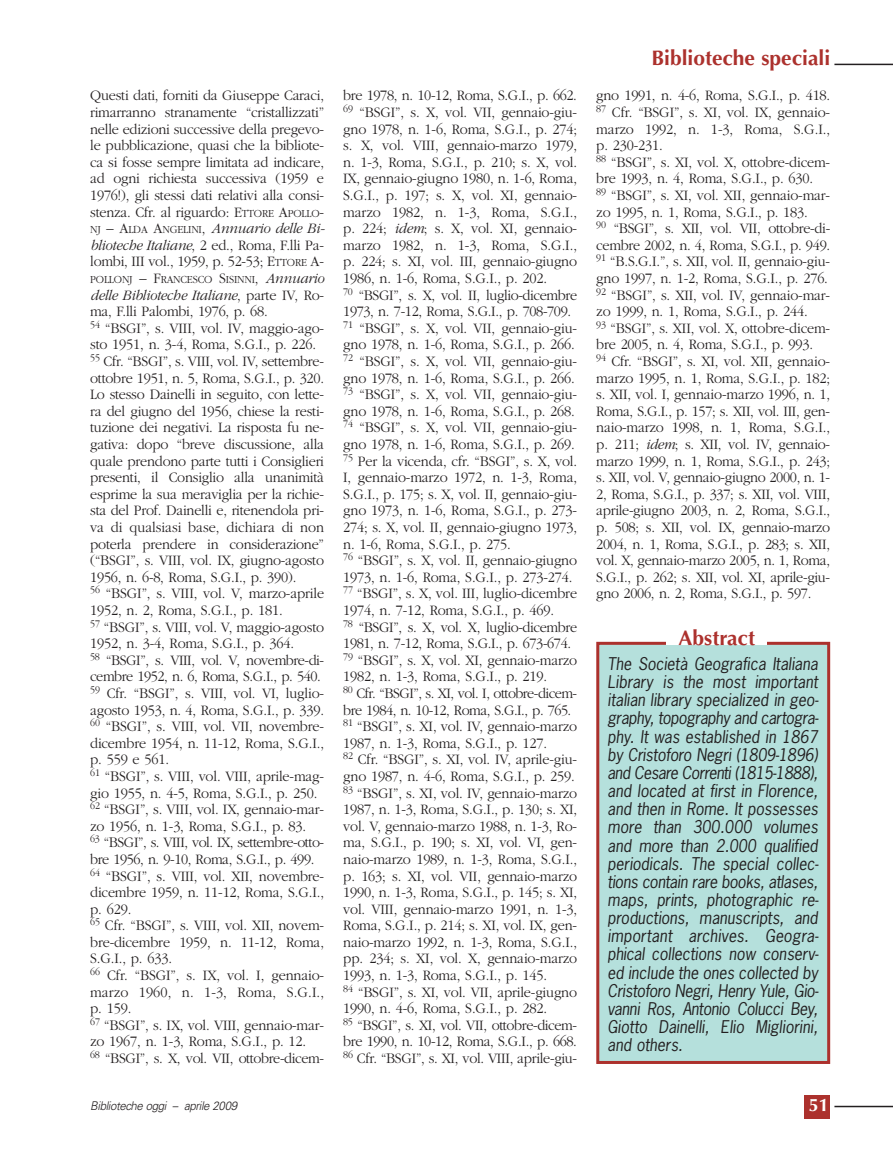
<style>
.page{position:relative;width:893px;height:1149px;background:#fff}
.page>*{position:absolute;margin:0;border:0;box-sizing:border-box;transform-origin:0 0}
.t1{font:700 21px "Optima";color:#ac312d}
.t2{font:700 18px "Optima";color:#fff}
.t3{font:italic 16.5px/18.1px "News Gothic";color:#231f20;text-align:justify;scale:.95 1}
.t4{font:300 15px/16.6px "Garamond";letter-spacing:-.01em;color:#231f20;scale:.95 1}
.t5{font:italic 300 12px "Univers";letter-spacing:-.03em;color:#231f20;scale:.95 1}
.t6{font:300 11.25px "Garamond";letter-spacing:-.02em;color:#231f20;scale:.95 1}
.s1{font-size:11.25px}
.s2{font-style:italic}
.s3{font-size:15px}
.s4{font-style:italic;font-size:15px}
</style>
<div class="page">
<svg style="left:596px;top:63px;width:297px;height:1056px"></svg>
<p class="t4" style="left:90px;top:88px;width:248px;text-align:justify">Questi dati, forniti da Giuseppe Caraci, rimarranno stranamente “cristallizzati” nelle edizioni successive della pregevo&shy;le pubblicazione, quasi che la bibliote&shy;ca si fosse sempre limitata ad indicare, ad ogni richiesta successiva (1959 e 1976!), gli stessi dati relativi alla consi&shy;stenza. Cfr. al riguardo: E<span class="s1">TTORE</span> A<span class="s1">POLLO</span>-<span class="s1">NJ</span> – A<span class="s1">LDA</span> A<span class="s1">NGELINI</span>, <span class="s2">Annuario delle Bi&shy;blioteche Italiane</span>, 2 ed., Roma, F.lli Pa&shy;lombi, III vol., 1959, p. 52-53; E<span class="s1">TTORE</span> A-</p>
<p class="t6" style="left:90px;top:275px;width:248px">POLLONJ <span class="s3">– F</span>RANCESCO <span class="s3">S</span>ISINNI<span class="s3">,</span> <span class="s4">Annuario</span></p>
<p class="t4" style="left:90px;top:288px;width:248px"><span class="s2">delle Biblioteche Italiane</span>, parte IV, Ro&shy;ma, F.lli Palombi, 1976, p. 68.<br><sup>54</sup> “BSGI”, s. VIII, vol. IV, maggio-ago&shy;sto 1951, n. 3-4, Roma, S.G.I., p. 226.<br><sup>55</sup> Cfr. “BSGI”, s. VIII, vol. IV, settembre&shy;ottobre 1951, n. 5, Roma, S.G.I., p. 320.<br>Lo stesso Dainelli in seguito, con lette&shy;ra del giugno del 1956, chiese la resti&shy;tuzione dei negativi. La risposta fu ne&shy;gativa: dopo “breve discussione, alla quale prendono parte tutti i Consiglieri presenti, il Consiglio alla unanimità esprime la sua meraviglia per la richie&shy;sta del Prof. Dainelli e, ritenendola pri&shy;va di qualsiasi base, dichiara di non poterla prendere in considerazione” (“BSGI”, s. VIII, vol. IX, giugno-agosto 1956, n. 6-8, Roma, S.G.I., p. 390).<br><sup>56</sup> “BSGI”, s. VIII, vol. V, marzo-aprile 1952, n. 2, Roma, S.G.I., p. 181.<br><sup>57</sup> “BSGI”, s. VIII, vol. V, maggio-agosto 1952, n. 3-4, Roma, S.G.I., p. 364.<br><sup>58</sup> “BSGI”, s. VIII, vol. V, novembre-di&shy;cembre 1952, n. 6, Roma, S.G.I., p. 540.<br><sup>59</sup> Cfr. “BSGI”, s. VIII, vol. VI, luglio&shy;agosto 1953, n. 4, Roma, S.G.I., p. 339.<br><sup>60</sup> “BSGI”, s. VIII, vol. VII, novembre&shy;dicembre 1954, n. 11-12, Roma, S.G.I., p. 559 e 561.<br><sup>61</sup> “BSGI”, s. VIII, vol. VIII, aprile-mag&shy;gio 1955, n. 4-5, Roma, S.G.I., p. 250.<br><sup>62</sup> “BSGI”, s. VIII, vol. IX, gennaio-mar&shy;zo 1956, n. 1-3, Roma, S.G.I., p. 83.<br><sup>63</sup> “BSGI”, s. VIII, vol. IX, settembre-otto&shy;bre 1956, n. 9-10, Roma, S.G.I., p. 499.<br><sup>64</sup> “BSGI”, s. VIII, vol. XII, novembre&shy;dicembre 1959, n. 11-12, Roma, S.G.I., p. 629.<br><sup>65</sup> Cfr. “BSGI”, s. VIII, vol. XII, novem&shy;bre-dicembre 1959, n. 11-12, Roma, S.G.I., p. 633.<br><sup>66</sup> Cfr. “BSGI”, s. IX, vol. I, gennaio&shy;marzo 1960, n. 1-3, Roma, S.G.I., p. 159.<br><sup>67</sup> “BSGI”, s. IX, vol. VIII, gennaio-mar&shy;zo 1967, n. 1-3, Roma, S.G.I., p. 12.<br><sup>68</sup> “BSGI”, s. X, vol. VII, ottobre-dicem-</p>
<p class="t5" style="left:90px;top:1101px;width:156px">Biblioteche oggi – aprile 2009</p>
<h1 class="t1" style="left:651px;top:49px;width:180px">Biblioteche speciali</h1>
<p class="t4" style="left:343px;top:88px;width:248px">bre 1978, n. 10-12, Roma, S.G.I., p. 662.<br><sup>69</sup> “BSGI”, s. X, vol. VII, gennaio-giu&shy;gno 1978, n. 1-6, Roma, S.G.I., p. 274; s. X, vol. VIII, gennaio-marzo 1979, n. 1-3, Roma, S.G.I., p. 210; s. X, vol.<br>IX, gennaio-giugno 1980, n. 1-6, Roma, S.G.I., p. 197; s. X, vol. XI, gennaio&shy;marzo 1982, n. 1-3, Roma, S.G.I., p. 224; <span class="s2">idem</span>; s. X, vol. XI, gennaio&shy;marzo 1982, n. 1-3, Roma, S.G.I., p. 224; s. XI, vol. III, gennaio-giugno 1986, n. 1-6, Roma, S.G.I., p. 202.<br><sup>70</sup> “BSGI”, s. X, vol. II, luglio-dicembre 1973, n. 7-12, Roma, S.G.I., p. 708-709.<br><sup>71</sup> “BSGI”, s. X, vol. VII, gennaio-giu&shy;gno 1978, n. 1-6, Roma, S.G.I., p. 266.<br><sup>72</sup> “BSGI”, s. X, vol. VII, gennaio-giu&shy;gno 1978, n. 1-6, Roma, S.G.I., p. 266.<br><sup>73</sup> “BSGI”, s. X, vol. VII, gennaio-giu&shy;gno 1978, n. 1-6, Roma, S.G.I., p. 268.<br><sup>74</sup> “BSGI”, s. X, vol. VII, gennaio-giu&shy;gno 1978, n. 1-6, Roma, S.G.I., p. 269.<br><sup>75</sup> Per la vicenda, cfr. “BSGI”, s. X, vol.<br>I, gennaio-marzo 1972, n. 1-3, Roma, S.G.I., p. 175; s. X, vol. II, gennaio-giu&shy;gno 1973, n. 1-6, Roma, S.G.I., p. 273- 274; s. X, vol. II, gennaio-giugno 1973, n. 1-6, Roma, S.G.I., p. 275.<br><sup>76</sup> “BSGI”, s. X, vol. II, gennaio-giugno 1973, n. 1-6, Roma, S.G.I., p. 273-274.<br><sup>77</sup> “BSGI”, s. X, vol. III, luglio-dicembre 1974, n. 7-12, Roma, S.G.I., p. 469.<br><sup>78</sup> “BSGI”, s. X, vol. X, luglio-dicembre 1981, n. 7-12, Roma, S.G.I., p. 673-674.<br><sup>79</sup> “BSGI”, s. X, vol. XI, gennaio-marzo 1982, n. 1-3, Roma, S.G.I., p. 219.<br><sup>80</sup> Cfr. “BSGI”, s. XI, vol. I, ottobre-dicem&shy;bre 1984, n. 10-12, Roma, S.G.I., p. 765.<br><sup>81</sup> “BSGI”, s. XI, vol. IV, gennaio-marzo 1987, n. 1-3, Roma, S.G.I., p. 127.<br><sup>82</sup> Cfr. “BSGI”, s. XI, vol. IV, aprile-giu&shy;gno 1987, n. 4-6, Roma, S.G.I., p. 259.<br><sup>83</sup> “BSGI”, s. XI, vol. IV, gennaio-marzo 1987, n. 1-3, Roma, S.G.I., p. 130; s. XI, vol. V, gennaio-marzo 1988, n. 1-3, Ro&shy;ma, S.G.I., p. 190; s. XI, vol. VI, gen&shy;naio-marzo 1989, n. 1-3, Roma, S.G.I., p. 163; s. XI, vol. VII, gennaio-marzo 1990, n. 1-3, Roma, S.G.I., p. 145; s. XI, vol. VIII, gennaio-marzo 1991, n. 1-3, Roma, S.G.I., p. 214; s. XI, vol. IX, gen&shy;naio-marzo 1992, n. 1-3, Roma, S.G.I., pp. 234; s. XI, vol. X, gennaio-marzo 1993, n. 1-3, Roma, S.G.I., p. 145.<br><sup>84</sup> “BSGI”, s. XI, vol. VII, aprile-giugno 1990, n. 4-6, Roma, S.G.I., p. 282.<br><sup>85</sup> “BSGI”, s. XI, vol. VII, ottobre-dicem&shy;bre 1990, n. 10-12, Roma, S.G.I., p. 668.<br><sup>86</sup> Cfr. “BSGI”, s. XI, vol. VIII, aprile-giu-</p>
<p class="t4" style="left:596px;top:88px;width:248px">gno 1991, n. 4-6, Roma, S.G.I., p. 418.<br><sup>87</sup> Cfr. “BSGI”, s. XI, vol. IX, gennaio&shy;marzo 1992, n. 1-3, Roma, S.G.I., p. 230-231.<br><sup>88</sup> “BSGI”, s. XI, vol. X, ottobre-dicem&shy;bre 1993, n. 4, Roma, S.G.I., p. 630.<br><sup>89</sup> “BSGI”, s. XI, vol. XII, gennaio-mar&shy;zo 1995, n. 1, Roma, S.G.I., p. 183.<br><sup>90</sup> “BSGI”, s. XII, vol. VII, ottobre-di&shy;cembre 2002, n. 4, Roma, S.G.I., p. 949.<br><sup>91</sup> “B.S.G.I.”, s. XII, vol. II, gennaio-giu&shy;gno 1997, n. 1-2, Roma, S.G.I., p. 276.<br><sup>92</sup> “BSGI”, s. XII, vol. IV, gennaio-mar&shy;zo 1999, n. 1, Roma, S.G.I., p. 244.<br><sup>93</sup> “BSGI”, s. XII, vol. X, ottobre-dicem&shy;bre 2005, n. 4, Roma, S.G.I., p. 993.<br><sup>94</sup> Cfr. “BSGI”, s. XI, vol. XII, gennaio&shy;marzo 1995, n. 1, Roma, S.G.I., p. 182; s. XII, vol. I, gennaio-marzo 1996, n. 1, Roma, S.G.I., p. 157; s. XII, vol. III, gen&shy;naio-marzo 1998, n. 1, Roma, S.G.I., p. 211; <span class="s2">idem</span>; s. XII, vol. IV, gennaio&shy;marzo 1999, n. 1, Roma, S.G.I., p. 243; s. XII, vol. V, gennaio-giugno 2000, n. 1- 2, Roma, S.G.I., p. 337; s. XII, vol. VIII, aprile-giugno 2003, n. 2, Roma, S.G.I., p. 508; s. XII, vol. IX, gennaio-marzo 2004, n. 1, Roma, S.G.I., p. 283; s. XII, vol. X, gennaio-marzo 2005, n. 1, Roma, S.G.I., p. 262; s. XII, vol. XI, aprile-giu&shy;gno 2006, n. 2, Roma, S.G.I., p. 597.</p>
<h1 class="t1" style="left:678px;top:629px;width:78px">Abstract</h1>
<p class="t3" style="left:607px;top:656px;width:224px">The Società Geografica Italiana Library is the most important italian library specialized in geo&shy;graphy, topography and cartogra&shy;phy. It was established in 1867 by Cristoforo Negri (1809-1896) and Cesare Correnti (1815-1888), and located at first in Florence, and then in Rome. It possesses more than 300.000 volumes and more than 2.000 qualified periodicals. The special collec&shy;tions contain rare books, atlases, maps, prints, photographic re&shy;productions, manuscripts, and important archives. Geogra&shy;phical collections now conserv&shy;ed include the ones collected by Cristoforo Negri, Henry Yule, Gio&shy;vanni Ros, Antonio Colucci Bey, Giotto Dainelli, Elio Migliorini, and others.</p>
<p class="t2" style="left:808px;top:1097px;width:22px">51</p>
</div>
